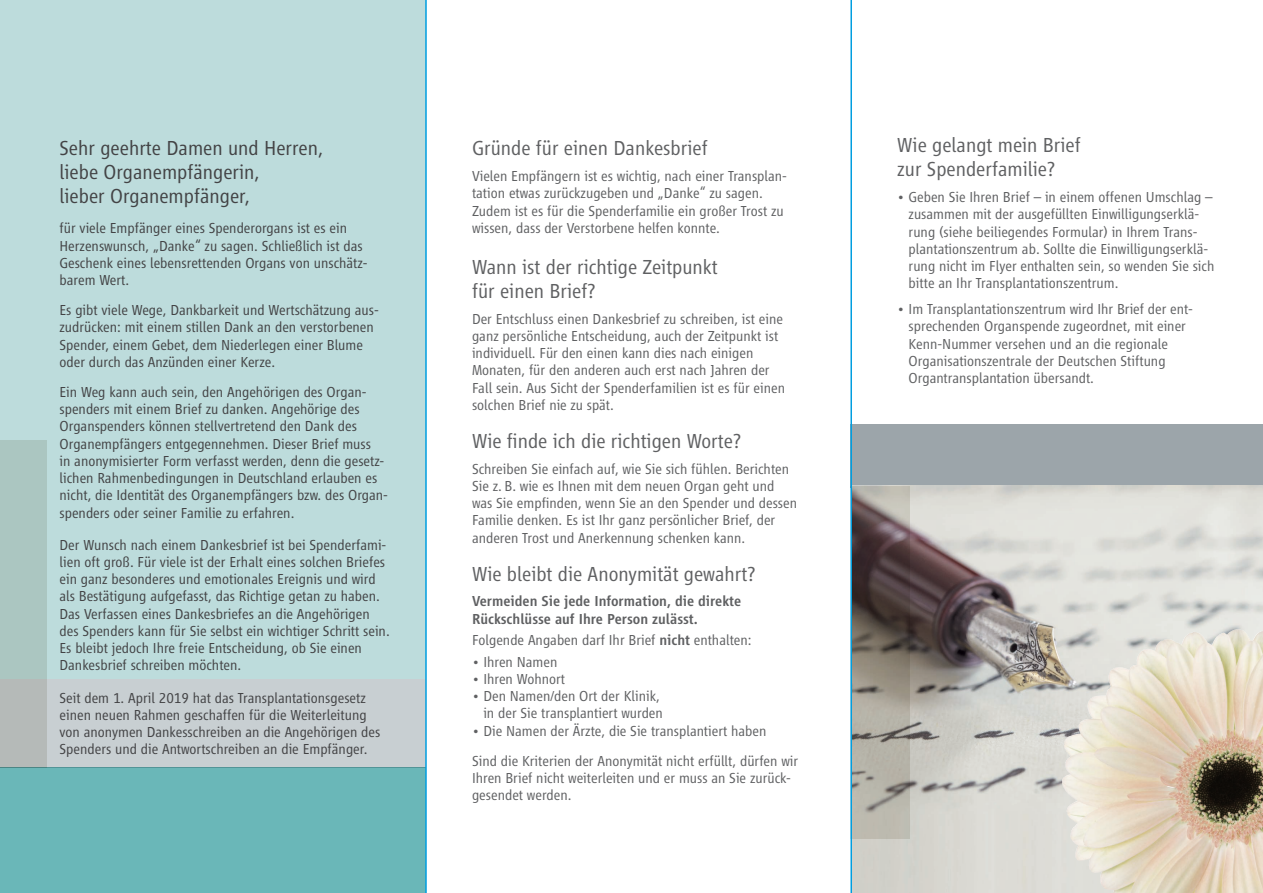
<style>
.page{position:relative;width:1263px;height:893px;background:#fff}
.page>*{position:absolute;margin:0;border:0;box-sizing:border-box;transform-origin:0 0}
.t1{font:300 21px/24px "Vialog LT Pro";color:#5f6062}
.t2{font:300 21px/24px "Vialog LT Pro";color:#434345}
.t3{font:300 15px/17.2px "Vialog LT Pro";color:#5f6062}
.t4{font:300 15px/17.2px "Vialog LT Pro";color:#434345}
.t5{font:500 15px/17.2px "Vialog LT Pro";color:#5f6062}
.s1{font-weight:500}
</style>
<div class="page">
<div style="left:0;top:0;width:425px;height:679px;background:#bddcdc"></div>
<div style="left:0;top:767px;width:425px;height:126px;background:#6ab7b8"></div>
<div style="left:850px;top:424px;width:413px;height:63px;background:#9ca5aa"></div>
<div style="left:0;top:440px;width:47px;height:327px;background:#abc6c1"></div>
<img style="left:852px;top:486px;width:411px;height:407px">
<svg style="left:852px;top:486px;width:58px;height:352px;background:#867e77"></svg>
<img style="left:1063px;top:629px;width:175px;height:146px">
<div style="left:0;top:679px;width:425px;height:88px;background:#c8cfd2"></div>
<hr style="left:425px;top:0;width:2px;height:893px;background:#009ee0">
<hr style="left:850px;top:0;width:2px;height:893px;background:#009ee0">
<h1 class="t2" style="left:60px;top:136px;width:265px">Sehr geehrte Damen und Herren, liebe Organempfängerin,<br>lieber Organempfänger,</h1>
<p class="t4" style="left:60px;top:220px;width:310px">für viele Empfänger eines Spenderorgans ist es ein Herzenswunsch, „Danke“ zu sagen. Schließlich ist das Geschenk eines lebensrettenden Organs von unschätz&shy;barem Wert.</p>
<p class="t4" style="left:60px;top:301px;width:321px">Es gibt viele Wege, Dankbarkeit und Wertschätzung aus&shy;zudrücken: mit einem stillen Dank an den verstorbenen Spender, einem Gebet, dem Niederlegen einer Blume oder durch das Anzünden einer Kerze.</p>
<p class="t4" style="left:60px;top:383px;width:330px">Ein Weg kann auch sein, den Angehörigen des Organ&shy;spenders mit einem Brief zu danken. Angehörige des Organspenders können stellvertretend den Dank des Organempfängers entgegennehmen. Dieser Brief muss<br>in anonymisierter Form verfasst werden, denn die gesetz&shy;lichen Rahmenbedingungen in Deutschland erlauben es nicht, die Identität des Organempfängers bzw. des Organ&shy;spenders oder seiner Familie zu erfahren.</p>
<p class="t4" style="left:60px;top:536px;width:332px">Der Wunsch nach einem Dankesbrief ist bei Spenderfami&shy;lien oft groß. Für viele ist der Erhalt eines solchen Briefes ein ganz besonderes und emotionales Ereignis und wird als Bestätigung aufgefasst, das Richtige getan zu haben.<br>Das Verfassen eines Dankesbriefes an die Angehörigen des Spenders kann für Sie selbst ein wichtiger Schritt sein.<br>Es bleibt jedoch Ihre freie Entscheidung, ob Sie einen Dankesbrief schreiben möchten.</p>
<p class="t4" style="left:60px;top:689px;width:322px">Seit dem 1. April 2019 hat das Transplantationsgesetz einen neuen Rahmen geschaffen für die Weiterleitung von anonymen Dankesschreiben an die Angehörigen des Spenders und die Antwortschreiben an die Empfänger.</p>
<h1 class="t1" style="left:472px;top:136px;width:237px">Gründe für einen Dankesbrief</h1>
<p class="t3" style="left:472px;top:167px;width:316px">Vielen Empfängern ist es wichtig, nach einer Transplan&shy;tation etwas zurückzugeben und „Danke“ zu sagen.<br>Zudem ist es für die Spenderfamilie ein großer Trost zu wissen, dass der Verstorbene helfen konnte.</p>
<h1 class="t1" style="left:472px;top:255px;width:247px">Wann ist der richtige Zeitpunkt für einen Brief?</h1>
<p class="t3" style="left:472px;top:310px;width:314px">Der Entschluss einen Dankesbrief zu schreiben, ist eine ganz persönliche Entscheidung, auch der Zeitpunkt ist individuell. Für den einen kann dies nach einigen Monaten, für den anderen auch erst nach Jahren der Fall sein. Aus Sicht der Spenderfamilien ist es für einen solchen Brief nie zu spät.</p>
<h1 class="t1" style="left:472px;top:429px;width:271px">Wie finde ich die richtigen Worte?</h1>
<p class="t3" style="left:472px;top:460px;width:327px">Schreiben Sie einfach auf, wie Sie sich fühlen. Berichten Sie z. B. wie es Ihnen mit dem neuen Organ geht und was Sie empfinden, wenn Sie an den Spender und dessen Familie denken. Es ist Ihr ganz persönlicher Brief, der anderen Trost und Anerkennung schenken kann.</p>
<h1 class="t1" style="left:472px;top:562px;width:285px">Wie bleibt die Anonymität gewahrt?</h1>
<p class="t5" style="left:472px;top:593px;width:271px">Vermeiden Sie jede Information, die direkte<br>Rückschlüsse auf Ihre Person zulässt.</p>
<p class="t3" style="left:472px;top:631px;width:281px">Folgende Angaben darf Ihr Brief <span class="s1">nicht</span> enthalten:</p>
<p class="t3" style="left:472px;top:653px;width:87px">• Ihren Namen</p>
<p class="t3" style="left:472px;top:670px;width:95px">• Ihren Wohnort</p>
<p class="t3" style="left:472px;top:687px;width:192px;text-align:right">• Den Namen/den Ort der Klinik, in der Sie transplantiert wurden</p>
<p class="t3" style="left:472px;top:716px;width:328px;line-height:30px">• Die Namen der Ärzte, die Sie transplantiert haben<br>Sind die Kriterien der Anonymität nicht erfüllt, dürfen wir</p>
<p class="t3" style="left:472px;top:769px;width:320px">Ihren Brief nicht weiterleiten und er muss an Sie zurück&shy;gesendet werden.</p>
<h1 class="t1" style="left:897px;top:133px;width:185px">Wie gelangt mein Brief zur Spenderfamilie?</h1>
<p class="t3" style="left:909px;top:188px;width:307px;text-indent:-11px">• Geben Sie Ihren Brief – in einem offenen Umschlag – zusammen mit der ausgefüllten Einwilligungserklä&shy;rung (siehe beiliegendes Formular) in Ihrem Trans&shy;plantationszentrum ab. Sollte die Einwilligungserklä&shy;rung nicht im Flyer enthalten sein, so wenden Sie sich bitte an Ihr Transplantationszentrum.</p>
<p class="t3" style="left:909px;top:300px;width:286px;text-indent:-11px">• Im Transplantationszentrum wird Ihr Brief der ent&shy;sprechenden Organspende zugeordnet, mit einer Kenn-Nummer versehen und an die regionale Organisationszentrale der Deutschen Stiftung Organtransplantation übersandt.</p>
</div>
